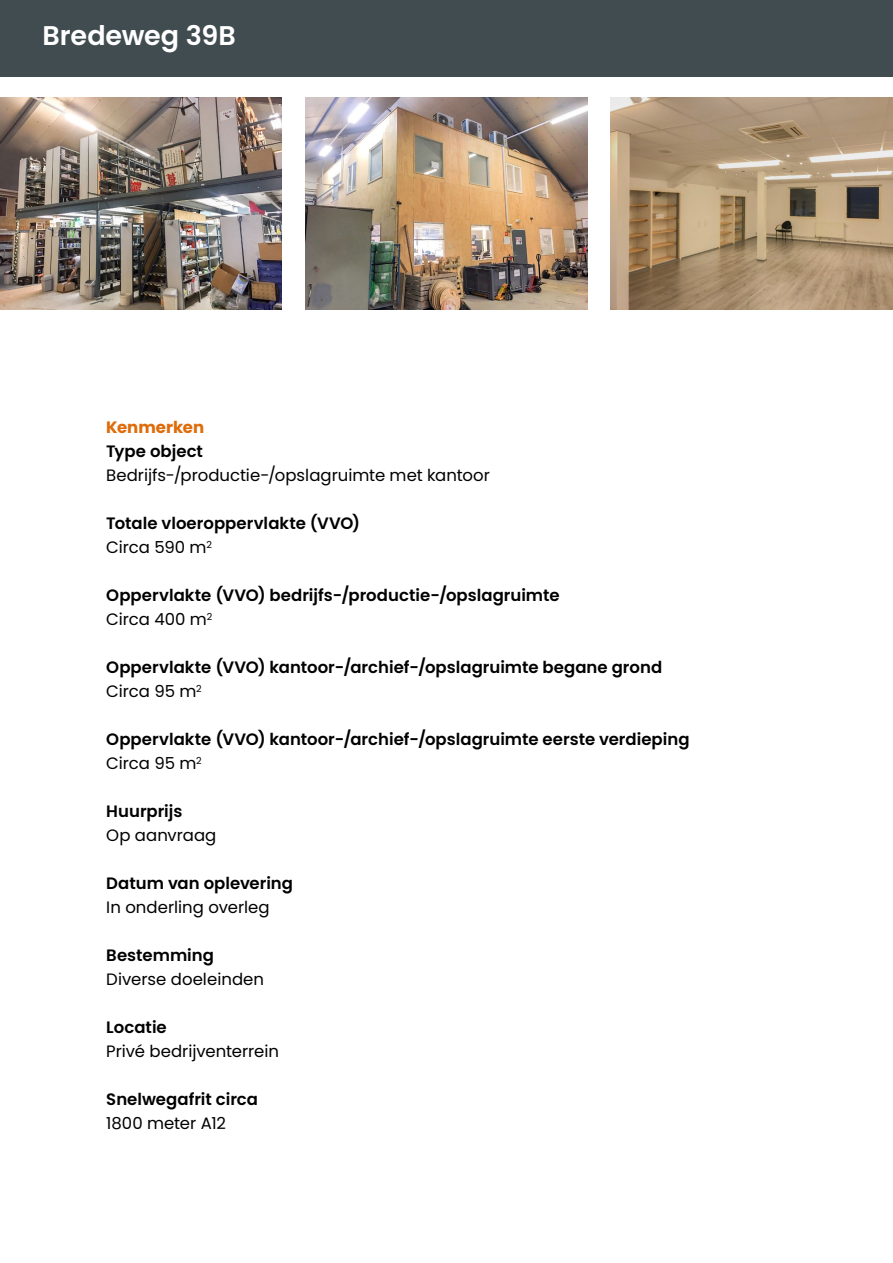
<style>
.page{position:relative;width:893px;height:1263px;background:#fff}
.page>*{position:absolute;margin:0;border:0;box-sizing:border-box;transform-origin:0 0}
.t1{font:600 27px "Poppins";color:#fff}
.t2{font:600 16.5px/24px "Poppins";color:#000}
.t3{font:16.5px "Poppins";color:#000}
.t4{font:700 16.5px "Poppins";color:#de6c0a}
.s1{font-weight:400}
</style>
<div class="page">
<div style="left:0;top:0;width:893px;height:77px;background:#404c50"></div>
<img style="left:0;top:98px;width:282px;height:211px">
<img style="left:305px;top:98px;width:282px;height:211px">
<img style="left:611px;top:98px;width:282px;height:211px">
<h1 class="t1" style="left:43px;top:20px;width:195px">Bredeweg 39B</h1>
<p class="t4" style="left:106px;top:418px;width:99px">Kenmerken</p>
<p class="t2" style="left:106px;top:439px;width:98px">Type object</p>
<p class="t3" style="left:106px;top:466px;width:385px">Bedrijfs-/productie-/opslagruimte met kantoor</p>
<p class="t2" style="left:106px;top:511px;width:255px">Totale vloeroppervlakte (VVO)<br><span class="s1">Circa 590 m</span><sup>2</sup></p>
<p class="t2" style="left:106px;top:583px;width:455px">Oppervlakte (VVO) bedrijfs-/productie-/opslagruimte<br><span class="s1">Circa 400 m</span><sup>2</sup></p>
<p class="t2" style="left:106px;top:655px;width:557px">Oppervlakte (VVO) kantoor-/archief-/opslagruimte begane grond<br><span class="s1">Circa 95 m</span><sup>2</sup></p>
<p class="t2" style="left:106px;top:727px;width:585px">Oppervlakte (VVO) kantoor-/archief-/opslagruimte eerste verdieping<br><span class="s1">Circa 95 m</span><sup>2</sup></p>
<p class="t2" style="left:106px;top:799px;width:78px">Huurprijs</p>
<p class="t3" style="left:106px;top:826px;width:112px">Op aanvraag</p>
<p class="t2" style="left:106px;top:871px;width:188px">Datum van oplevering</p>
<p class="t3" style="left:106px;top:898px;width:165px">In onderling overleg</p>
<p class="t2" style="left:106px;top:943px;width:109px">Bestemming</p>
<p class="t3" style="left:106px;top:970px;width:159px">Diverse doeleinden</p>
<p class="t2" style="left:106px;top:1015px;width:62px">Locatie</p>
<p class="t3" style="left:106px;top:1042px;width:174px">Privé bedrijventerrein</p>
<p class="t2" style="left:106px;top:1087px;width:153px">Snelwegafrit circa</p>
<p class="t3" style="left:106px;top:1114px;width:121px">1800 meter A12</p>
</div>
